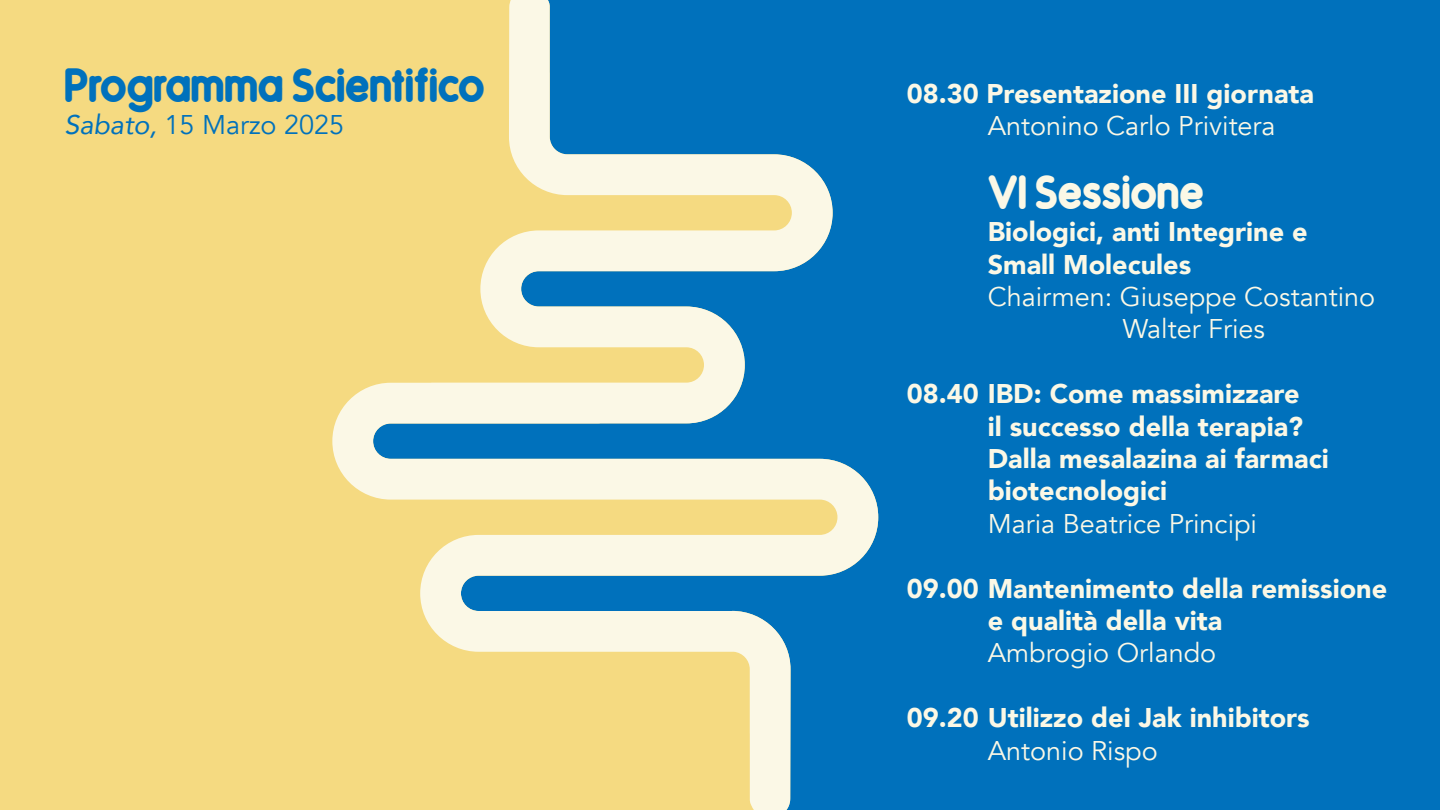
<style>
.page{position:relative;width:1440px;height:810px;background:#f5da81}
.page>*{position:absolute;margin:0;border:0;box-sizing:border-box;transform-origin:0 0}
.t1{font:34.5px "Rede Rounded F24";color:#0071bc}
.t2{font:34.5px "Rede Rounded F24";color:#fbf8e6}
.t3{font:900 27px/32.4px "Avenir";color:#fbf8e6}
.t4{font:27px/32.4px "Avenir";color:#fbf8e6}
.t5{font:27px "Avenir";color:#0071bc}
.s1{font-style:italic}
</style>
<div class="page">
<div style="left:878px;top:0;width:562px;height:810px;background:#0071bc"></div>
<svg style="left:332px;top:0;width:546px;height:810px"></svg>
<p class="t1" style="left:64px;top:62px;width:422px">Programma Scientifico</p>
<p class="t5" style="left:64px;top:107px;width:281px"><span class="s1">Sabato,</span> 15 Marzo 2025</p>
<p class="t3" style="left:907px;top:78px;width:409px">08.30 Presentazione III giornata</p>
<p class="t4" style="left:988px;top:110px;width:289px">Antonino Carlo Privitera</p>
<p class="t2" style="left:988px;top:169px;width:218px">VI Sessione</p>
<p class="t3" style="left:988px;top:216px;width:322px">Biologici, anti Integrine e<br>Small Molecules</p>
<p class="t4" style="left:1123px;top:281px;width:254px;text-indent:-135px">Chairmen: Giuseppe Costantino<br>Walter Fries</p>
<p class="t3" style="left:988px;top:378px;width:343px;text-indent:-81px">08.40 IBD: Come massimizzare<br>il successo della terapia?<br>Dalla mesalazina ai farmaci biotecnologici</p>
<p class="t4" style="left:988px;top:508px;width:271px">Maria Beatrice Principi</p>
<p class="t3" style="left:988px;top:573px;width:401px;text-indent:-81px">09.00 Mantenimento della remissione e qualità della vita</p>
<p class="t4" style="left:988px;top:638px;width:230px">Ambrogio Orlando</p>
<p class="t3" style="left:907px;top:702px;width:405px">09.20 Utilizzo dei Jak inhibitors</p>
<p class="t4" style="left:988px;top:735px;width:172px">Antonio Rispo</p>
</div>
